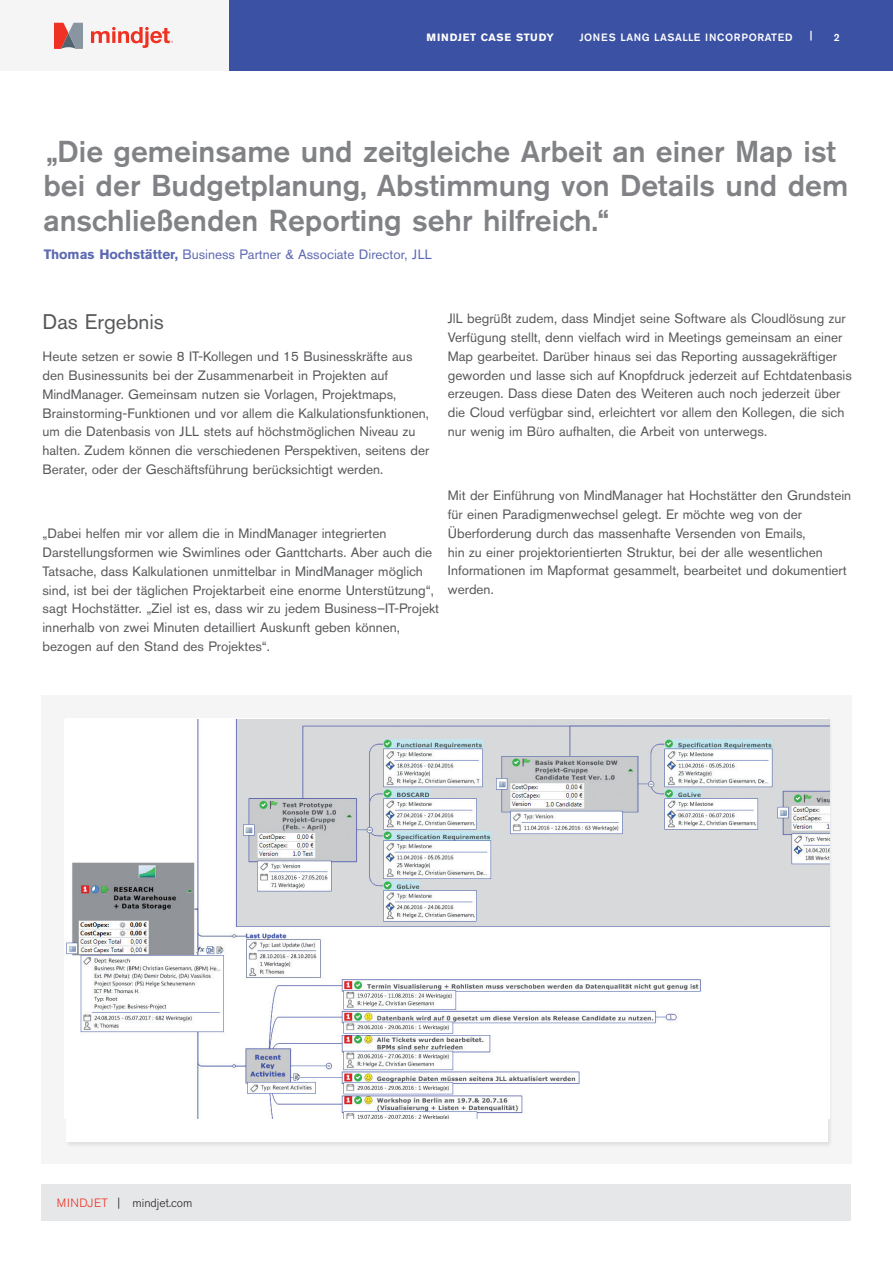
<style>
.page{position:relative;width:893px;height:1263px;background:#fff}
.page>*{position:absolute;margin:0;border:0;box-sizing:border-box;transform-origin:0 0}
.t1{font:500 30px/34.5px "Akzidenz Grotesk BE";color:#808285}
.t2{font:21px "Akzidenz Grotesk BE";color:#57585a}
.t3{font:13.5px/18.8px "Akzidenz Grotesk BE";color:#57585a}
.t4{font:13.5px "Akzidenz Grotesk BE";color:#5d69b1}
.t5{font:300 12px "Akzidenz Grotesk BE";color:#231f20}
.t6{font:500 10.5px "Akzidenz Grotesk BE";letter-spacing:.05em;color:#fff}
.t7{font:700 10.5px "Akzidenz Grotesk BE";letter-spacing:.05em;color:#fff}
.t8{font:700 10.5px "Akzidenz Grotesk BE";color:#ececee}
.s1{font-weight:700}
.s2{color:#ef3122}
</style>
<div class="page">
<div style="left:216px;top:0;width:677px;height:70px;background:#3b51a3"></div>
<div style="left:0;top:0;width:228px;height:70px;background:#f5f5f6"></div>
<svg style="left:54px;top:23px;width:29px;height:26px"></svg>
<svg style="left:91px;top:27px;width:82px;height:21px"></svg>
<div style="left:41px;top:695px;width:810px;height:468px;background:#f5f5f6"></div>
<div style="left:65px;top:717px;width:769px;height:431px;background:#231f20;opacity:.1"></div>
<div style="left:66px;top:719px;width:762px;height:423px;background:#fff"></div>
<img style="left:65px;top:719px;width:764px;height:399px">
<div style="left:41px;top:1184px;width:810px;height:37px;background:#e6e7e9"></div>
<p class="t7" style="left:426px;top:31px;width:129px">MINDJET CASE STUDY</p>
<p class="t6" style="left:579px;top:31px;width:215px">JONES LANG LASALLE INCORPORATED</p>
<p class="t8" style="left:810px;top:30px;width:4px">|</p>
<p class="t6" style="left:834px;top:31px;width:7px">2</p>
<h1 class="t1" style="left:43px;top:134px;width:806px">„Die gemeinsame und zeitgleiche Arbeit an einer Map ist bei der Budgetplanung, Abstimmung von Details und dem anschließenden Reporting sehr hilfreich.“</h1>
<p class="t4" style="left:44px;top:246px;width:390px"><span class="s1">Thomas Hochstätter,</span> Business Partner &amp; Associate Director, JLL</p>
<h2 class="t2" style="left:43px;top:309px;width:123px">Das Ergebnis</h2>
<p class="t3" style="left:43px;top:347px;width:388px">Heute setzen er sowie 8 IT-Kollegen und 15 Businesskräfte aus den Businessunits bei der Zusammenarbeit in Projekten auf MindManager. Gemeinsam nutzen sie Vorlagen, Projektmaps, Brainstorming-Funktionen und vor allem die Kalkulationsfunktionen, um die Datenbasis von JLL stets auf höchstmöglichen Niveau zu halten. Zudem können die verschiedenen Perspektiven, seitens der Berater, oder der Geschäftsführung berücksichtigt werden.</p>
<p class="t3" style="left:43px;top:524px;width:398px">„Dabei helfen mir vor allem die in MindManager integrierten Darstellungsformen wie Swimlines oder Ganttcharts. Aber auch die Tatsache, dass Kalkulationen unmittelbar in MindManager möglich sind, ist bei der täglichen Projektarbeit eine enorme Unterstützung“, sagt Hochstätter. „Ziel ist es, dass wir zu jedem Business–IT-Projekt innerhalb von zwei Minuten detailliert Auskunft geben können, bezogen auf den Stand des Projektes“.</p>
<p class="t3" style="left:448px;top:309px;width:405px">JlL begrüßt zudem, dass Mindjet seine Software als Cloudlösung zur Verfügung stellt, denn vielfach wird in Meetings gemeinsam an einer Map gearbeitet. Darüber hinaus sei das Reporting aussagekräftiger geworden und lasse sich auf Knopfdruck jederzeit auf Echtdatenbasis erzeugen. Dass diese Daten des Weiteren auch noch jederzeit über die Cloud verfügbar sind, erleichtert vor allem den Kollegen, die sich nur wenig im Büro aufhalten, die Arbeit von unterwegs.</p>
<p class="t3" style="left:448px;top:486px;width:405px">Mit der Einführung von MindManager hat Hochstätter den Grundstein für einen Paradigmenwechsel gelegt. Er möchte weg von der Überforderung durch das massenhafte Versenden von Emails,<br>hin zu einer projektorientierten Struktur, bei der alle wesentlichen Informationen im Mapformat gesammelt, bearbeitet und dokumentiert werden.</p>
<p class="t5" style="left:57px;top:1196px;width:137px"><span class="s2">MINDJET</span> | mindjet.com</p>
</div>
